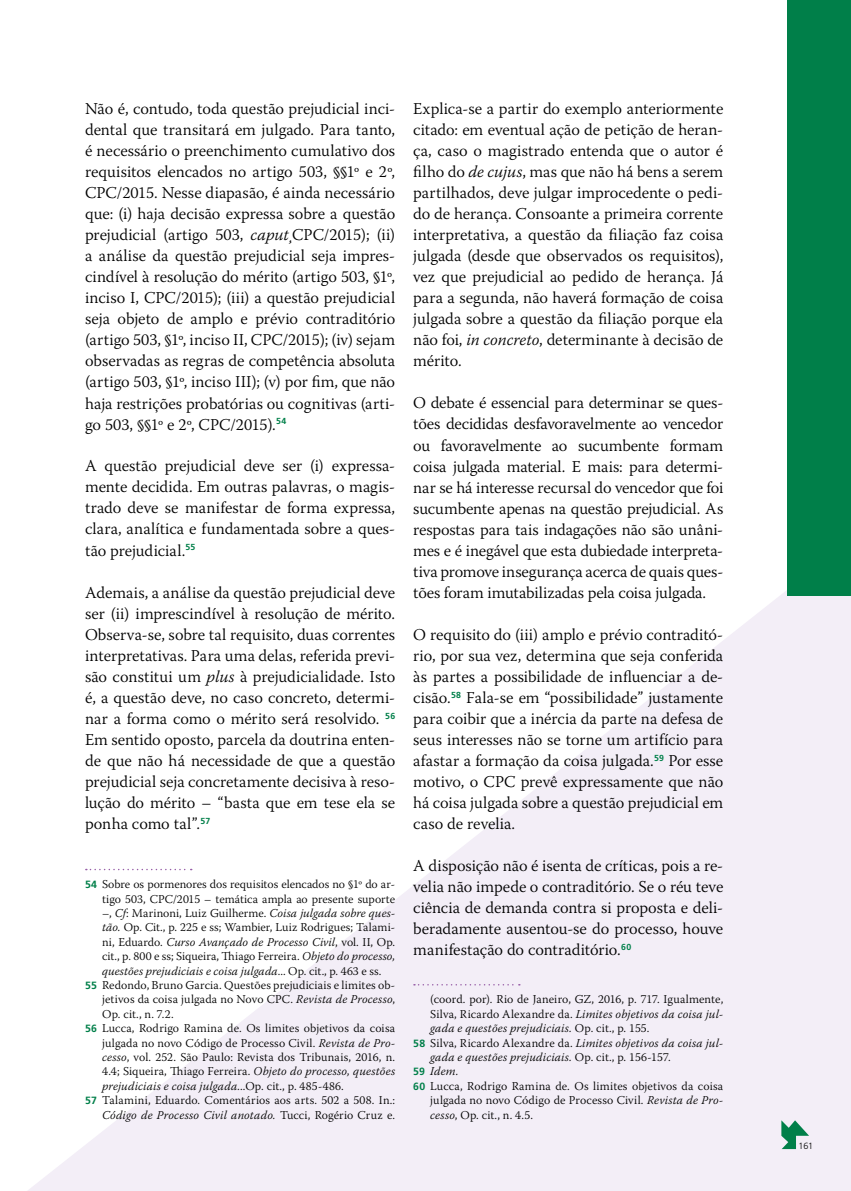
<style>
.page{position:relative;width:851px;height:1191px;background:#fff}
.page>*{position:absolute;margin:0;border:0;box-sizing:border-box;transform-origin:0 0}
.t1{font:300 16.5px/21px "Warnock Pro";color:#000;text-align:justify}
.t2{font:300 12px "Warnock Pro";letter-spacing:.01em;color:#000}
.t3{font:italic 300 12px "Warnock Pro";letter-spacing:.01em;color:#000}
.t4{font:300 9px "Frutiger LT Std";color:#000}
.s1{font-style:italic}
.s2{font-family:"Frutiger LT Std";font-weight:700;font-size:10.5px;color:#007f49}
.s3{font-style:normal}
.s4{font-family:"Frutiger LT Std";font-weight:700;font-style:normal;font-size:10.5px;color:#007f49}
</style>
<div class="page">
<svg style="left:28px;top:590px;width:822px;height:601px;fill:#f3eef7"></svg>
<div style="left:787px;top:0;width:63px;height:595px;background:#007f49"></div>
<svg style="left:781px;top:1120px;width:28px;height:29px"></svg>
<svg style="left:86px;top:868px;width:106px;height:2px"></svg>
<svg style="left:414px;top:984px;width:105px;height:1px"></svg>
<p class="t1" style="left:85px;top:98px;width:311px">Não é, contudo, toda questão prejudicial inci&shy;dental que transitará em julgado. Para tanto, é necessário o preenchimento cumulativo dos requisitos elencados no artigo 503, §§1º e 2º, CPC/2015. Nesse diapasão, é ainda necessário que: (i) haja decisão expressa sobre a questão prejudicial (artigo 503, <span class="s1">caput¸</span>CPC/2015); (ii) a análise da questão prejudicial seja impres&shy;cindível à resolução do mérito (artigo 503, §1º, inciso I, CPC/2015); (iii) a questão prejudicial seja objeto de amplo e prévio contraditório (artigo 503, §1º, inciso II, CPC/2015); (iv) sejam observadas as regras de competência absoluta (artigo 503, §1º, inciso III); (v) por fim, que não haja restrições probatórias ou cognitivas (arti&shy;go 503, §§1º e 2º, CPC/2015).<sup>54</sup></p>
<p class="t1" style="left:85px;top:455px;width:311px">A questão prejudicial deve ser (i) expressa&shy;mente decidida. Em outras palavras, o magis&shy;trado deve se manifestar de forma expressa, clara, analítica e fundamentada sobre a ques&shy;tão prejudicial.<sup>55</sup></p>
<p class="t1" style="left:85px;top:581px;width:311px">Ademais, a análise da questão prejudicial deve ser (ii) imprescindível à resolução de mérito.<br>Observa-se, sobre tal requisito, duas correntes interpretativas. Para uma delas, referida previ&shy;são constitui um <span class="s1">plus</span> à prejudicialidade. Isto é, a questão deve, no caso concreto, determi&shy;nar a forma como o mérito será resolvido. <sup>56<br></sup>Em sentido oposto, parcela da doutrina enten&shy;de que não há necessidade de que a questão prejudicial seja concretamente decisiva à reso&shy;lução do mérito – “basta que em tese ela se ponha como tal”.<sup>57</sup></p>
<p class="t2" style="left:85px;top:877px;width:311px"><span class="s2">54</span> Sobre os pormenores dos requisitos elencados no §1º do ar-</p>
<p class="t2" style="left:102px;top:891px;width:294px">tigo 503, CPC/2015 – temática ampla ao presente suporte</p>
<p class="t2" style="left:102px;top:906px;width:294px">–, <span class="s1">Cf</span>: Marinoni, Luiz Guilherme. <span class="s1">Coisa julgada sobre ques-</span></p>
<p class="t2" style="left:102px;top:920px;width:294px"><span class="s1">tão.</span> Op. Cit., p. 225 e ss; Wambier, Luiz Rodrigues; Talami-</p>
<p class="t3" style="left:102px;top:934px;width:294px"><span class="s3">ni, Eduardo.</span> Curso Avançado de Processo Civil<span class="s3">, vol. II, Op.</span></p>
<p class="t2" style="left:102px;top:949px;width:294px">cit., p. 800 e ss; Siqueira, Thiago Ferreira. <span class="s1">Objeto do processo,</span></p>
<p class="t3" style="left:102px;top:963px;width:281px">questões prejudiciais e coisa julgada<span class="s3">... Op. cit., p. 463 e ss.</span></p>
<p class="t2" style="left:85px;top:978px;width:311px"><span class="s2">55</span> Redondo, Bruno Garcia. Questões prejudiciais e limites ob-</p>
<p class="t2" style="left:102px;top:992px;width:294px">jetivos da coisa julgada no Novo CPC. <span class="s1">Revista de Processo</span>,</p>
<p class="t2" style="left:102px;top:1006px;width:73px">Op. cit., n. 7.2.</p>
<p class="t2" style="left:85px;top:1021px;width:311px"><span class="s2">56</span> Lucca, Rodrigo Ramina de. Os limites objetivos da coisa</p>
<p class="t2" style="left:102px;top:1035px;width:294px">julgada no novo Código de Processo Civil. <span class="s1">Revista de Pro-</span></p>
<p class="t2" style="left:102px;top:1050px;width:294px"><span class="s1">cesso</span>, vol. 252. São Paulo: Revista dos Tribunais, 2016, n.</p>
<p class="t2" style="left:102px;top:1064px;width:294px">4.4; Siqueira, Thiago Ferreira. <span class="s1">Objeto do processo, questões</span></p>
<p class="t3" style="left:102px;top:1078px;width:243px">prejudiciais e coisa julgada.<span class="s3">..Op. cit., p. 485-486.</span></p>
<p class="t2" style="left:85px;top:1093px;width:311px"><span class="s2">57</span> Talamini, Eduardo. Comentários aos arts. 502 a 508. In.:</p>
<p class="t3" style="left:102px;top:1107px;width:294px">Código de Processo Civil anotado. <span class="s3">Tucci, Rogério Cruz e.</span></p>
<p class="t1" style="left:413px;top:98px;width:311px">Explica-se a partir do exemplo anteriormente citado: em eventual ação de petição de heran&shy;ça, caso o magistrado entenda que o autor é filho do <span class="s1">de cujus</span>, mas que não há bens a serem partilhados, deve julgar improcedente o pedi&shy;do de herança. Consoante a primeira corrente interpretativa, a questão da filiação faz coisa julgada (desde que observados os requisitos), vez que prejudicial ao pedido de herança. Já para a segunda, não haverá formação de coisa julgada sobre a questão da filiação porque ela não foi, <span class="s1">in concreto</span>, determinante à decisão de mérito.</p>
<p class="t1" style="left:413px;top:392px;width:311px">O debate é essencial para determinar se ques&shy;tões decididas desfavoravelmente ao vencedor ou favoravelmente ao sucumbente formam coisa julgada material. E mais: para determi&shy;nar se há interesse recursal do vencedor que foi sucumbente apenas na questão prejudicial. As respostas para tais indagações não são unâni&shy;mes e é inegável que esta dubiedade interpreta&shy;tiva promove insegurança acerca de quais ques&shy;tões foram imutabilizadas pela coisa julgada.</p>
<p class="t1" style="left:413px;top:623px;width:311px">O requisito do (iii) amplo e prévio contraditó&shy;rio, por sua vez, determina que seja conferida às partes a possibilidade de influenciar a de&shy;cisão.<sup>58</sup> Fala-se em “possibilidade” justamente para coibir que a inércia da parte na defesa de seus interesses não se torne um artifício para afastar a formação da coisa julgada.<sup>59</sup> Por esse motivo, o CPC prevê expressamente que não há coisa julgada sobre a questão prejudicial em caso de revelia.</p>
<p class="t1" style="left:413px;top:854px;width:311px">A disposição não é isenta de críticas, pois a re&shy;velia não impede o contraditório. Se o réu teve ciência de demanda contra si proposta e deli&shy;beradamente ausentou-se do processo, houve manifestação do contraditório.<sup>60</sup></p>
<p class="t2" style="left:430px;top:992px;width:294px">(coord. por). Rio de Janeiro, GZ, 2016, p. 717. Igualmente,</p>
<p class="t3" style="left:430px;top:1006px;width:294px"><span class="s3">Silva, Ricardo Alexandre da.</span> Limites objetivos da coisa jul-</p>
<p class="t3" style="left:430px;top:1021px;width:221px">gada e questões prejudiciais. <span class="s3">Op. cit., p. 155.</span></p>
<p class="t3" style="left:413px;top:1035px;width:311px"><span class="s4">58</span> <span class="s3">Silva, Ricardo Alexandre da.</span> Limites objetivos da coisa jul-</p>
<p class="t3" style="left:430px;top:1050px;width:242px">gada e questões prejudiciais. <span class="s3">Op. cit., p. 156-157.</span></p>
<p class="t3" style="left:413px;top:1064px;width:47px"><span class="s4">59</span> Idem.</p>
<p class="t2" style="left:413px;top:1078px;width:311px"><span class="s2">60</span> Lucca, Rodrigo Ramina de. Os limites objetivos da coisa</p>
<p class="t2" style="left:430px;top:1093px;width:294px">julgada no novo Código de Processo Civil. <span class="s1">Revista de Pro-</span></p>
<p class="t2" style="left:430px;top:1107px;width:104px"><span class="s1">cesso</span>, Op. cit., n. 4.5.</p>
<p class="t4" style="left:798px;top:1140px;width:16px">161</p>
</div>
